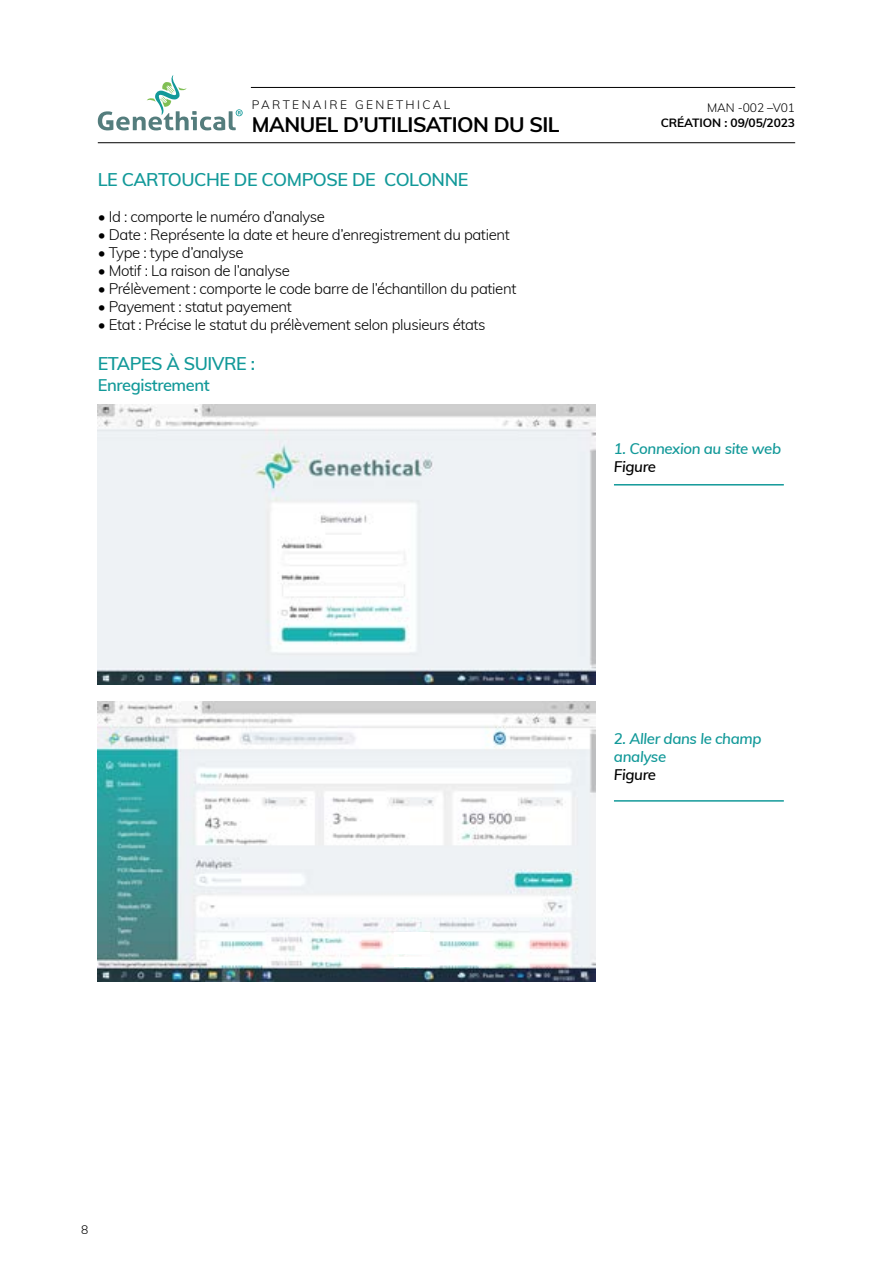
<style>
.page{position:relative;width:893px;height:1263px;background:#fff}
.page>*{position:absolute;margin:0;border:0;box-sizing:border-box;transform-origin:0 0}
.t1{font:700 21px "Muli";letter-spacing:-.025em;color:#000}
.t2{font:600 18px "Muli";letter-spacing:-.025em;color:#129999}
.t3{font:600 16.5px "Muli";letter-spacing:-.025em;color:#129999}
.t4{font:300 15px "Muli";letter-spacing:-.025em;color:#000}
.t5{font:italic 600 15px/18px "Muli";letter-spacing:-.025em;color:#129999}
.t6{font:italic 600 15px "Muli";letter-spacing:-.025em;color:#000}
.t7{font:300 12px "Muli";letter-spacing:.2em;color:#000}
.t8{font:700 12px "Muli";letter-spacing:-.005em;color:#000}
.t9{font:300 12px "Muli";letter-spacing:-.005em;color:#000}
</style>
<div class="page">
<hr style="left:98px;top:142px;width:697px;height:1px;background:#000">
<hr style="left:251px;top:87px;width:544px;height:1px;background:#000">
<svg style="left:98px;top:75px;width:145px;height:55px"></svg>
<img style="left:98px;top:405px;width:497px;height:279px">
<img style="left:98px;top:702px;width:497px;height:279px">
<hr style="left:614px;top:484px;width:170px;height:1px;background:#129999">
<hr style="left:614px;top:800px;width:170px;height:2px;background:#129999">
<div style="left:395px;top:932px;width:35px;height:22px;background:#fff"></div>
<div style="left:395px;top:957px;width:35px;height:9px;background:#fff"></div>
<p class="t7" style="left:252px;top:96px;width:200px">PARTENAIRE GENETHICAL</p>
<h1 class="t1" style="left:252px;top:109px;width:309px">MANUEL D’UTILISATION DU SIL</h1>
<p class="t2" style="left:98px;top:166px;width:372px">LE CARTOUCHE DE COMPOSE DE COLONNE</p>
<p class="t4" style="left:98px;top:206px;width:229px">• Id : comporte le numéro d’analyse</p>
<p class="t4" style="left:98px;top:224px;width:413px">• Date : Représente la date et heure d’enregistrement du patient</p>
<p class="t4" style="left:98px;top:242px;width:147px">• Type : type d’analyse</p>
<p class="t4" style="left:98px;top:260px;width:194px">• Motif : La raison de l’analyse</p>
<p class="t4" style="left:98px;top:278px;width:420px">• Prélèvement : comporte le code barre de l’échantillon du patient</p>
<p class="t4" style="left:98px;top:296px;width:196px">• Payement : statut payement</p>
<p class="t4" style="left:98px;top:314px;width:389px">• Etat : Précise le statut du prélèvement selon plusieurs états</p>
<p class="t2" style="left:98px;top:350px;width:159px">ETAPES À SUIVRE :</p>
<p class="t3" style="left:98px;top:373px;width:114px">Enregistrement</p>
<p class="t9" style="left:707px;top:99px;width:90px">MAN -002 –V01</p>
<p class="t8" style="left:661px;top:114px;width:136px">CRÉATION : 09/05/2023</p>
<p class="t5" style="left:614px;top:439px;width:169px">1. Connexion au site web</p>
<p class="t6" style="left:614px;top:455px;width:44px">Figure</p>
<p class="t5" style="left:614px;top:729px;width:149px">2. Aller dans le champ analyse</p>
<p class="t6" style="left:614px;top:764px;width:44px">Figure</p>
<p class="t7" style="left:81px;top:1220px;width:9px">8</p>
</div>
